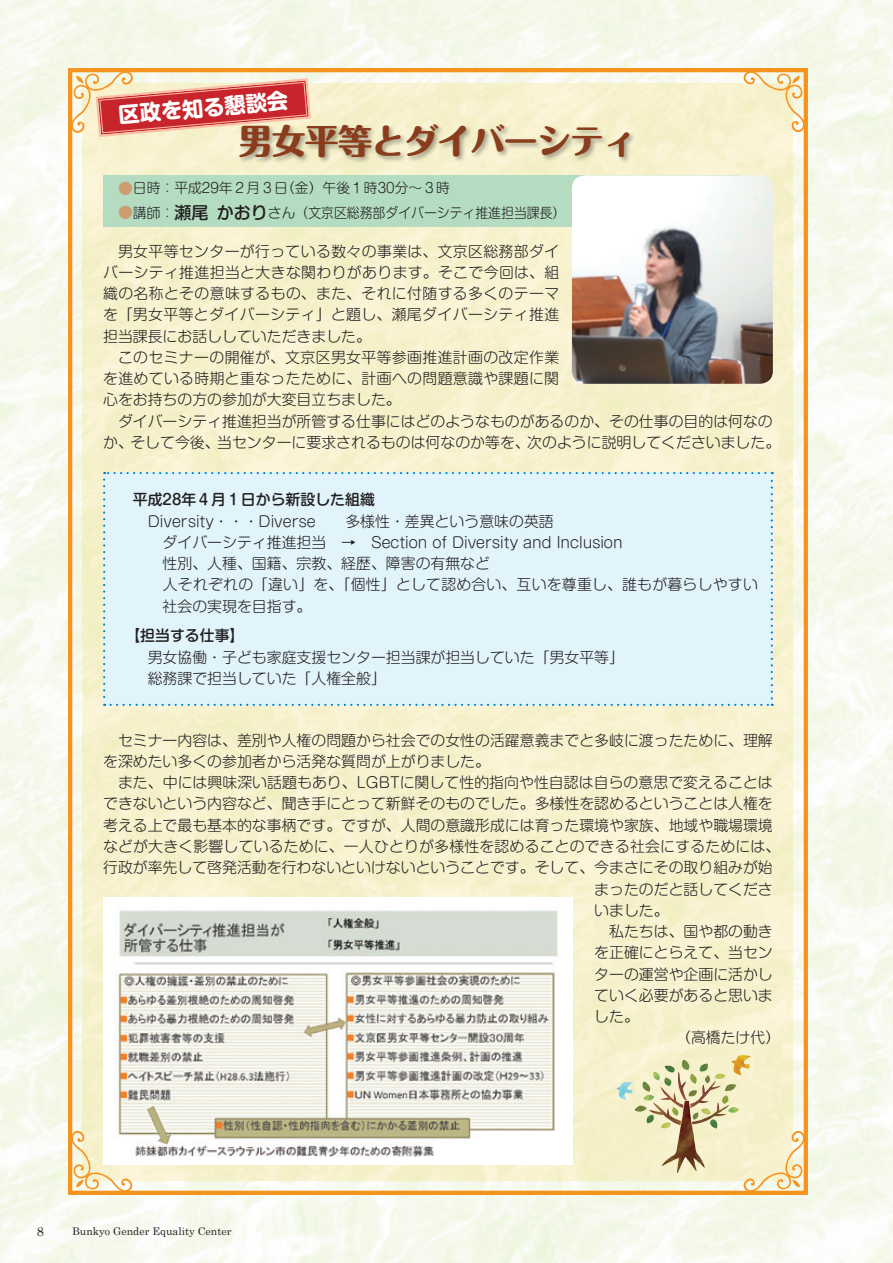
<style>
.page{position:relative;width:893px;height:1263px;background:#fff}
.page>*{position:absolute;margin:0;border:0;box-sizing:border-box;transform-origin:0 0}
.t1{font:800 34.05px "Maru Fo Pro";letter-spacing:-.025em;color:#893d1d}
.t2{font:700 21.3px "Shin M Go Pro";color:#fff}
.t3{font:300 14.85px/21.3px "Shin M Go Pro";color:#231f20;text-align:justify}
.t4{font:500 14.85px "Shin M Go Pro";color:#231f20}
.t5{font:300 13.8px "Shin M Go Pro";color:#231f20}
.t6{font:12.75px "Century Schoolbook";color:#231f20}
.t7{font:10.65px "Century Schoolbook";color:#231f20}
.s1{font-size:14.85px;color:#ce9c70}
.s2{font-weight:500;font-size:16.95px}
</style>
<div class="page">
<div style="left:83px;top:83px;width:710px;height:1097px;background:#f7f2ce"></div>
<div style="left:68px;top:68px;width:740px;height:1127px;border:4px solid #f7931d"></div>
<svg style="left:71px;top:1131px;width:62px;height:61px"></svg>
<svg style="left:743px;top:71px;width:62px;height:61px"></svg>
<svg style="left:743px;top:1131px;width:62px;height:61px"></svg>
<div style="left:103px;top:175px;width:638px;height:51px;background:#b3dcc0"></div>
<img style="left:572px;top:175px;width:201px;height:209px">
<svg style="left:71px;top:71px;width:241px;height:67px"></svg>
<div style="left:237px;top:122px;width:399px;height:42px;background:#231f20;opacity:.4"></div>
<div style="left:103px;top:472px;width:670px;height:234px;background:#e1f4fc"></div>
<div style="left:103px;top:897px;width:470px;height:268px;background:#fff"></div>
<img style="left:115px;top:910px;width:443px;height:247px">
<img style="left:735px;top:1055px;width:16px;height:20px">
<img style="left:635px;top:1060px;width:100px;height:68px">
<img style="left:616px;top:1082px;width:17px;height:17px">
<h2 class="t2" style="left:117px;top:98px;width:172px;rotate:-5deg">区政を知る懇談会</h2>
<h1 class="t1" style="left:239px;top:114px;width:400px">男女平等とダイバーシティ</h1>
<p class="t5" style="left:118px;top:177px;width:333px"><span class="s1">●</span>日時：平成29年２月３日（金）午後１時30分～３時</p>
<p class="t5" style="left:118px;top:202px;width:449px"><span class="s1">●</span>講師：<span class="s2">瀬尾かおり</span>さん（文京区総務部ダイバーシティ推進担当課長）</p>
<p class="t3" style="left:103px;top:239px;width:458px;text-indent:15px">男女平等センターが行っている数々の事業は、文京区総務部ダイバーシティ推進担当と大きな関わりがあります。そこで今回は、組織の名称とその意味するもの、また、それに付随する多くのテーマを「男女平等とダイバーシティ」と題し、瀬尾ダイバーシティ推進担当課長にお話ししていただきました。</p>
<p class="t3" style="left:103px;top:345px;width:458px;text-indent:15px">このセミナーの開催が、文京区男女平等参画推進計画の改定作業を進めている時期と重なったために、計画への問題意識や課題に関心をお持ちの方の参加が大変目立ちました。</p>
<p class="t3" style="left:103px;top:409px;width:679px;text-align:center">ダイバーシティ推進担当が所管する仕事にはどのようなものがあるのか、その仕事の目的は何なの<br>か、そして今後、当センターに要求されるものは何なのか等を、次のように説明してくださいました。</p>
<p class="t4" style="left:133px;top:488px;width:243px">平成28年４月１日から新設した組織</p>
<p class="t3" style="left:148px;top:509px;width:407px">Diversity・・・Diverse　　多様性・差異という意味の英語</p>
<p class="t3" style="left:148px;top:530px;width:476px">　ダイバーシティ推進担当　→　Section of Diversity and Inclusion</p>
<p class="t3" style="left:148px;top:551px;width:344px">　性別、人種、国籍、宗教、経歴、障害の有無など</p>
<p class="t3" style="left:148px;top:572px;width:612px">　人それぞれの「違い」を、「個性」として認め合い、互いを尊重し、誰もが暮らしやすい</p>
<p class="t3" style="left:163px;top:594px;width:150px">社会の実現を目指す。</p>
<p class="t4" style="left:125px;top:624px;width:121px">【担当する仕事】</p>
<p class="t3" style="left:133px;top:645px;width:493px">　男女協働・子ども家庭支援センター担当課が担当していた「男女平等」　総務課で担当していた「人権全般」</p>
<p class="t3" style="left:103px;top:728px;width:671px;text-indent:15px">セミナー内容は、差別や人権の問題から社会での女性の活躍意義までと多岐に渡ったために、理解を深めたい多くの参加者から活発な質問が上がりました。</p>
<p class="t3" style="left:118px;top:770px;width:656px">また、中には興味深い話題もあり、LGBTに関して性的指向や性自認は自らの意思で変えることは</p>
<p class="t3" style="left:103px;top:791px;width:671px">できないという内容など、聞き手にとって新鮮そのものでした。多様性を認めるということは人権を</p>
<p class="t3" style="left:103px;top:813px;width:671px">考える上で最も基本的な事柄です。ですが、人間の意識形成には育った環境や家族、地域や職場環境</p>
<p class="t3" style="left:103px;top:834px;width:679px">などが大きく影響しているために、一人ひとりが多様性を認めることのできる社会にするためには、</p>
<p class="t3" style="left:103px;top:855px;width:671px">行政が率先して啓発活動を行わないといけないということです。そして、今まさにその取り組みが始</p>
<p class="t3" style="left:594px;top:876px;width:180px">まったのだと話してくださ</p>
<p class="t3" style="left:594px;top:898px;width:76px">いました。</p>
<p class="t3" style="left:609px;top:919px;width:165px">私たちは、国や都の動き</p>
<p class="t3" style="left:594px;top:940px;width:180px">を正確にとらえて、当セン</p>
<p class="t3" style="left:594px;top:961px;width:180px">ターの運営や企画に活かし</p>
<p class="t3" style="left:594px;top:983px;width:180px">ていく必要があると思いま</p>
<p class="t3" style="left:594px;top:1004px;width:46px">した。</p>
<p class="t3" style="left:676px;top:1025px;width:106px">（高橋たけ代）</p>
<p class="t6" style="left:37px;top:1223px;width:9px">8</p>
<p class="t7" style="left:72px;top:1224px;width:161px">Bunkyo Gender Equality Center</p>
</div>
